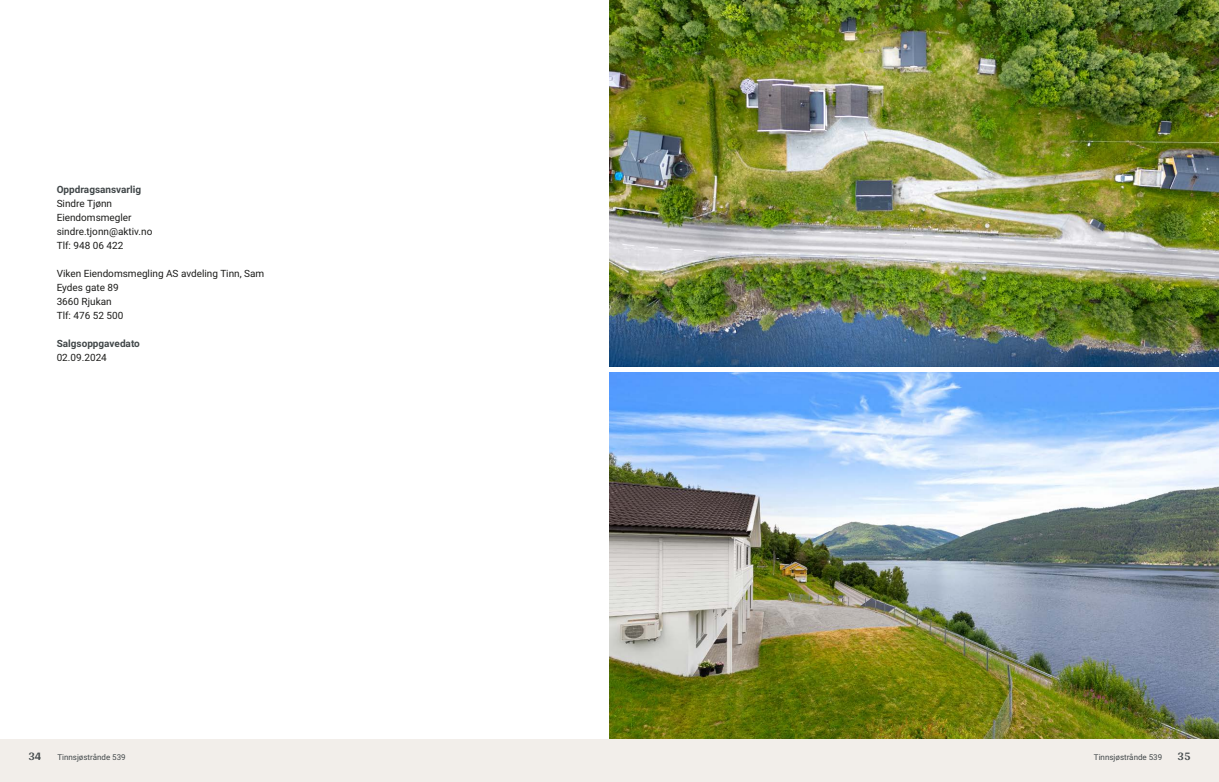
<style>
.page{position:relative;width:1219px;height:782px;background:#fff}
.page>*{position:absolute;margin:0;border:0;box-sizing:border-box;transform-origin:0 0}
.t1{font:700 12px "Arya";color:#414749}
.t2{font:10px/14px "Roboto";color:#1d1d1b}
.t3{font:700 10px "Roboto";color:#414749}
.t4{font:8px "Roboto";color:#414749}
</style>
<div class="page">
<div style="left:0;top:739px;width:612px;height:42px;background:#f2eeea"></div>
<img style="left:609px;top:0;width:610px;height:367px">
<img style="left:609px;top:372px;width:610px;height:367px">
<div style="left:607px;top:739px;width:612px;height:42px;background:#f2eeea"></div>
<p class="t3" style="left:57px;top:182px;width:86px">Oppdragsansvarlig</p>
<p class="t2" style="left:57px;top:195px;width:97px">Sindre Tjønn<br>Eiendomsmegler sindre.tjonn@aktiv.no<br>Tlf: 948 06 422</p>
<p class="t2" style="left:57px;top:265px;width:209px">Viken Eiendomsmegling AS avdeling Tinn, Sam<br>Eydes gate 89<br>3660 Rjukan<br>Tlf: 476 52 500</p>
<p class="t3" style="left:57px;top:336px;width:85px">Salgsoppgavedato</p>
<p class="t2" style="left:57px;top:349px;width:52px">02.09.2024</p>
<p class="t1" style="left:28px;top:749px;width:15px">34</p>
<p class="t4" style="left:57px;top:751px;width:70px">Tinnsjøstrånde 539</p>
<p class="t4" style="left:1094px;top:751px;width:70px">Tinnsjøstrånde 539</p>
<p class="t1" style="left:1177px;top:749px;width:15px">35</p>
</div>
